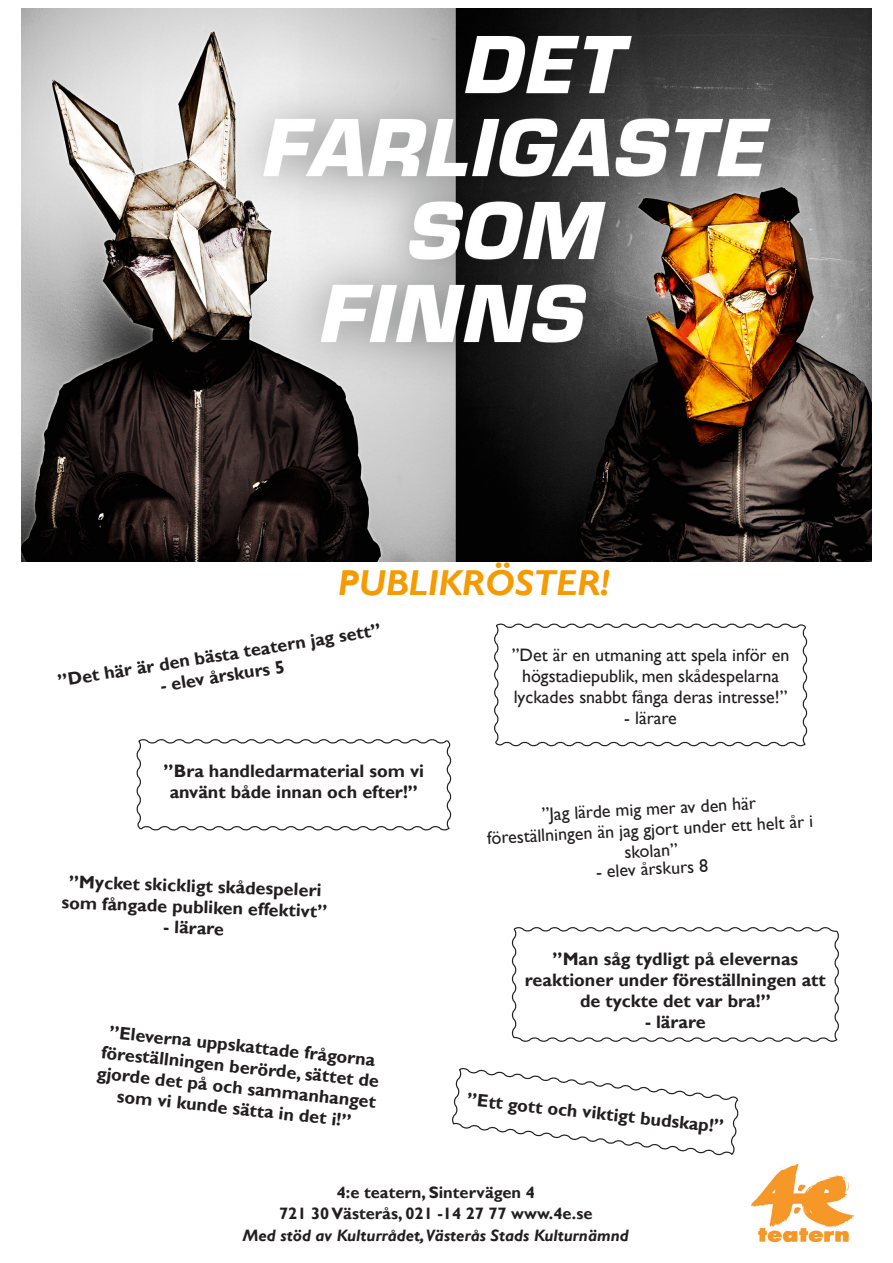
<style>
.page{position:relative;width:893px;height:1263px;background:#fff}
.page>*{position:absolute;margin:0;border:0;box-sizing:border-box;transform-origin:0 0}
.t1{font:italic 700 36px "Gill Sans";color:#f59a00}
.t2{font:700 18px/21px "Gill Sans";color:#231f20;text-align:center}
.t3{font:18px/21px "Gill Sans";color:#231f20;text-align:center}
.No_Spacing{font:700 16.5px "Gill Sans";color:#231f20}
.No_Spacing-2{font:italic 700 16.5px "Gill Sans";color:#231f20}
</style>
<div class="page">
<img style="left:21px;top:9px;width:851px;height:552px">
<svg style="left:136px;top:739px;width:316px;height:92px"></svg>
<svg style="left:494px;top:623px;width:314px;height:124px"></svg>
<svg style="left:511px;top:927px;width:328px;height:115px"></svg>
<svg style="left:452px;top:1068px;width:287px;height:88px"></svg>
<img style="left:752px;top:1164px;width:102px;height:77px">
<p class="t1" style="left:338px;top:561px;width:273px">PUBLIKRÖSTER!</p>
<p class="t2" style="left:56px;top:671px;width:328px;rotate:-9deg">”Det här är den bästa teatern jag sett”</p>
<p class="t2" style="left:159px;top:676px;width:127px;rotate:-9deg">- elev årskurs 5</p>
<p class="t2" style="left:164px;top:761px;width:262px">”Bra handledarmaterial som vi använt både innan och efter!”</p>
<p class="t2" style="left:63px;top:871px;width:268px;rotate:2deg">”Mycket skickligt skådespeleri som fångade publiken effektivt”</p>
<p class="t2" style="left:164px;top:917px;width:62px;rotate:2deg">- lärare</p>
<p class="t2" style="left:102px;top:1021px;width:283px;rotate:6deg">”Eleverna uppskattade frågorna föreställningen berörde, sättet de gjorde det på och sammanhanget som vi kunde sätta in det i!”</p>
<p class="t3" style="left:512px;top:645px;width:279px">”Det är en utmaning att spela inför en högstadiepublik, men skådespelarna lyckades snabbt fånga deras intresse!”</p>
<p class="t3" style="left:624px;top:708px;width:54px">- lärare</p>
<p class="t3" style="left:541px;top:804px;width:216px;rotate:-3deg">”Jag lärde mig mer av den här</p>
<p class="t3" style="left:486px;top:828px;width:328px;rotate:-3deg">föreställningen än jag gjort under ett helt år i skolan”</p>
<p class="t3" style="left:596px;top:861px;width:114px;rotate:-3deg">- elev årskurs 8</p>
<p class="t2" style="left:525px;top:949px;width:303px">”Man såg tydligt på elevernas reaktioner under föreställningen att de tyckte det var bra!”</p>
<p class="t2" style="left:645px;top:1012px;width:62px">- lärare</p>
<p class="t2" style="left:468px;top:1089px;width:260px;rotate:6deg">”Ett gott och viktigt budskap!”</p>
<p class="No_Spacing" style="left:337px;top:1182px;width:200px">4:e teatern, Sintervägen 4</p>
<p class="No_Spacing" style="left:279px;top:1203px;width:315px">721 30 Västerås, 021 -14 27 77 www.4e.se</p>
<p class="No_Spacing-2" style="left:243px;top:1225px;width:387px">Med stöd av Kulturrådet, Västerås Stads Kulturnämnd</p>
</div>
